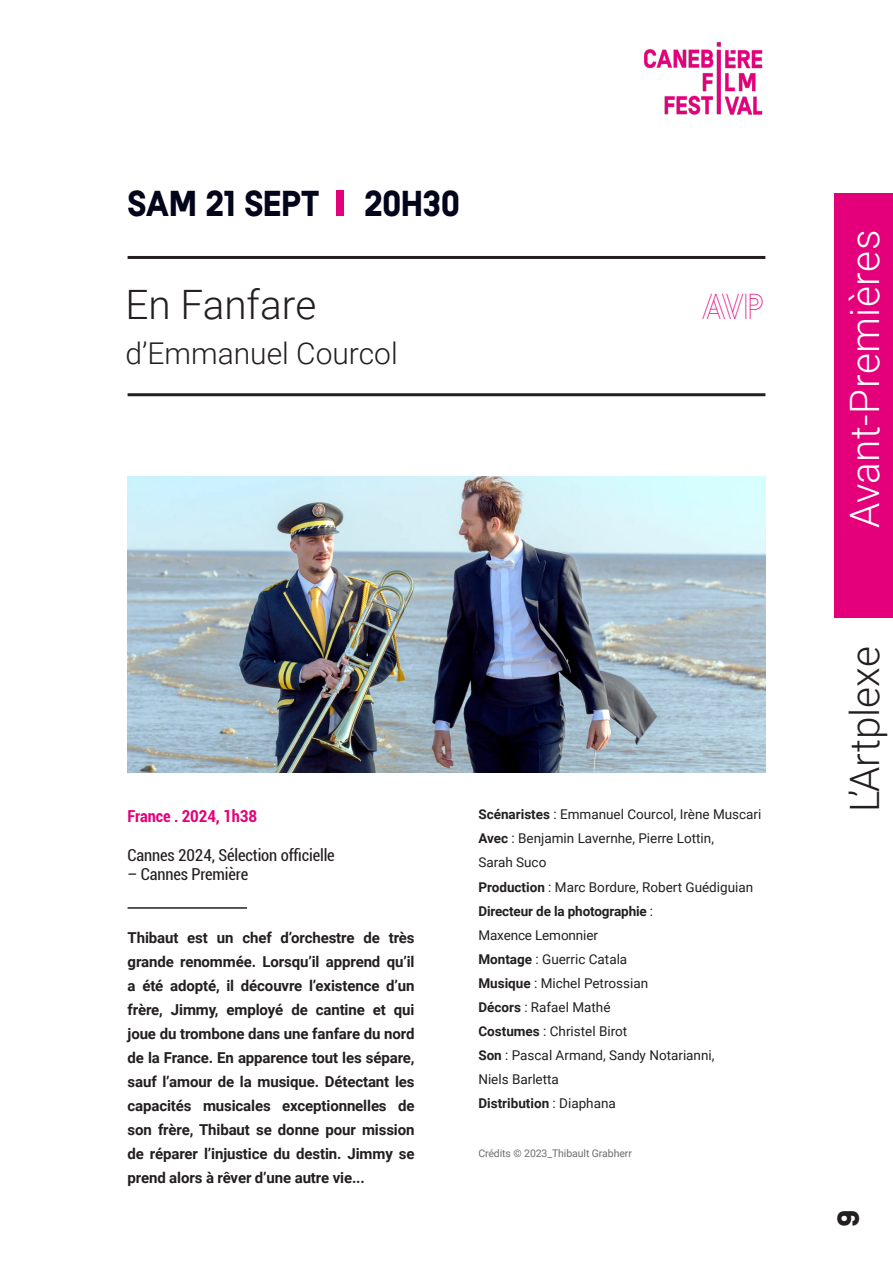
<style>
.page{position:relative;width:893px;height:1263px;background:#fff}
.page>*{position:absolute;margin:0;border:0;box-sizing:border-box;transform-origin:0 0}
.t1{font:300 40.5px "Roboto";color:#231f20}
.t2{font:300 40.5px "Roboto";letter-spacing:.01em;color:#fff}
.t3{font:36px "Parade One";color:#03051b}
.t4{font:36px "Parade Two";color:#e4007b}
.t5{font:300 30px "Roboto";color:#231f20}
.t6{font:30px "Parade One";color:#231f20;scale:1.1 1}
.t7{font:condensed 16.5px "Roboto";letter-spacing:-.01em;color:#231f20}
.t8{font:700 condensed 16.5px "Roboto";letter-spacing:-.01em;color:#e4007b}
.t9{font:700 15px/24px "Roboto";letter-spacing:-.01em;color:#231f20;text-align:justify}
.t10{font:13.5px "Roboto";color:#231f20}
.t11{font:700 13.5px "Roboto";letter-spacing:-.01em;color:#231f20}
.t12{font:10.5px "Roboto";letter-spacing:-.01em;color:#6c6d70}
.s1{font-weight:700}
.s2{font-weight:400}
</style>
<div class="page">
<hr style="left:128px;top:256px;width:637px;height:3px;background:#231f20">
<hr style="left:128px;top:393px;width:637px;height:3px;background:#231f20">
<img style="left:644px;top:42px;width:119px;height:73px">
<img style="left:128px;top:476px;width:637px;height:297px">
<div style="left:336px;top:191px;width:7px;height:25px;background:#e4007b"></div>
<div style="left:834px;top:193px;width:59px;height:425px;background:#e4007b"></div>
<hr style="left:128px;top:907px;width:119px;height:2px;background:#231f20">
<p class="t3" style="left:128px;top:183px;width:334px">SAM 21 SEPT 20H30</p>
<p class="t1" style="left:125px;top:276px;width:192px">En Fanfare</p>
<p class="t5" style="left:125px;top:332px;width:274px">d’Emmanuel Courcol</p>
<p class="t4" style="left:702px;top:286px;width:63px">AVP</p>
<p class="t8" style="left:128px;top:804px;width:131px">France . 2024, 1h38</p>
<p class="t7" style="left:128px;top:843px;width:209px">Cannes 2024, Sélection officielle</p>
<p class="t7" style="left:128px;top:863px;width:122px">– Cannes Première</p>
<p class="t9" style="left:128px;top:925px;width:289px">Thibaut est un chef d’orchestre de très grande renommée. Lorsqu’il apprend qu’il a été adopté, il découvre l’existence d’un frère, Jimmy, employé de cantine et qui joue du trombone dans une fanfare du nord de la France. En apparence tout les sépare, sauf l’amour de la musique. Détectant les capacités musicales exceptionnelles de son frère, Thibaut se donne pour mission de réparer l’injustice du destin. Jimmy se prend alors à rêver d’une autre vie...</p>
<p class="t10" style="left:478px;top:805px;width:285px"><span class="s1">Scénaristes</span> : Emmanuel Courcol, Irène Muscari</p>
<p class="t10" style="left:478px;top:829px;width:237px"><span class="s1">Avec</span> : Benjamin Lavernhe, Pierre Lottin,</p>
<p class="t10" style="left:478px;top:853px;width:69px">Sarah Suco</p>
<p class="t10" style="left:478px;top:877px;width:276px"><span class="s1">Production</span> : Marc Bordure, Robert Guédiguian</p>
<p class="t11" style="left:478px;top:901px;width:176px">Directeur de la photographie <span class="s2">:</span></p>
<p class="t10" style="left:478px;top:925px;width:121px">Maxence Lemonnier</p>
<p class="t10" style="left:478px;top:949px;width:150px"><span class="s1">Montage</span> : Guerric Catala</p>
<p class="t10" style="left:478px;top:973px;width:171px"><span class="s1">Musique</span> : Michel Petrossian</p>
<p class="t10" style="left:478px;top:997px;width:134px"><span class="s1">Décors</span> : Rafael Mathé</p>
<p class="t10" style="left:478px;top:1021px;width:150px"><span class="s1">Costumes</span> : Christel Birot</p>
<p class="t10" style="left:478px;top:1045px;width:238px"><span class="s1">Son</span> : Pascal Armand, Sandy Notarianni,</p>
<p class="t10" style="left:478px;top:1069px;width:82px">Niels Barletta</p>
<p class="t11" style="left:478px;top:1093px;width:139px">Distribution <span class="s2">: Diaphana</span></p>
<p class="t12" style="left:478px;top:1146px;width:155px">Crédits © 2023_Thibault Grabherr</p>
<p class="t2" style="left:836px;top:528px;width:300px;rotate:-90deg">Avant-Premières</p>
<p class="t1" style="left:836px;top:812px;width:167px;rotate:-90deg">L’Artplexe</p>
<p class="t6" style="left:831px;top:1227px;width:17px;rotate:-90deg">9</p>
</div>
